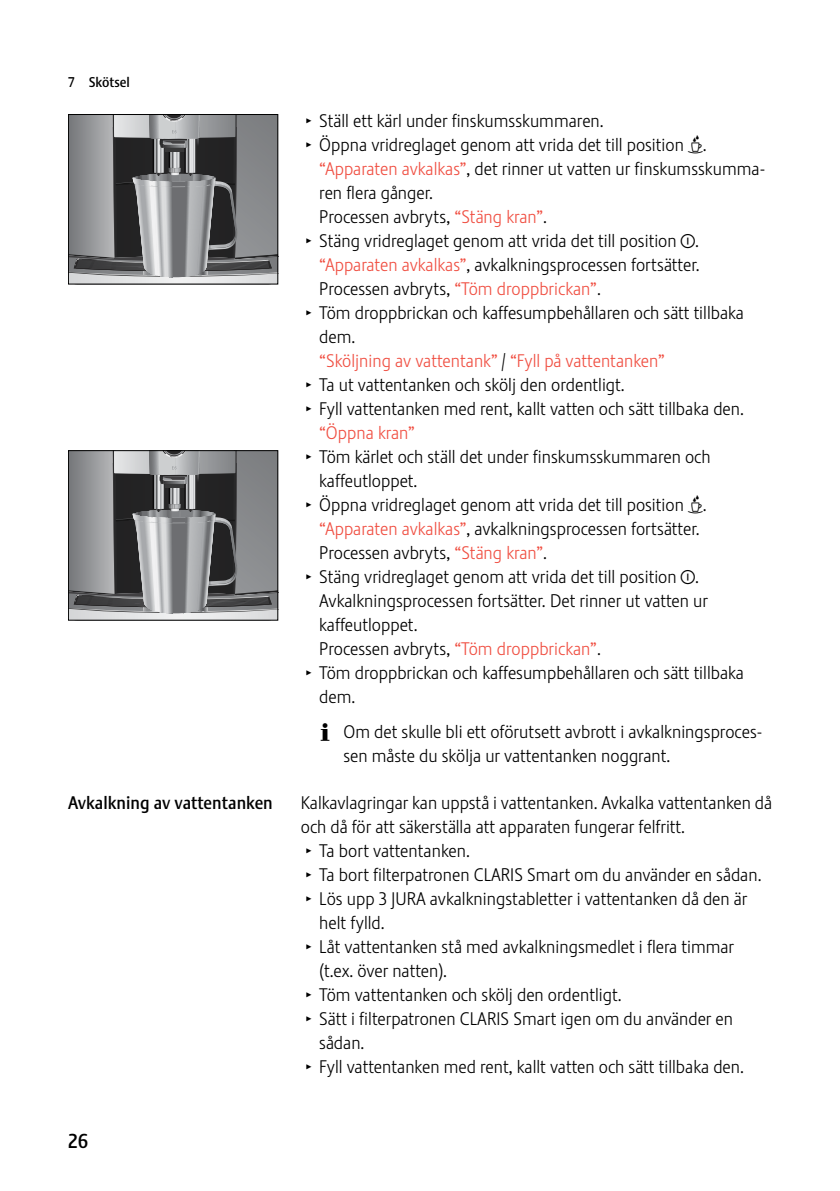
<style>
.page{position:relative;width:840px;height:1191px;background:#fff}
.page>*{position:absolute;margin:0;border:0;box-sizing:border-box;transform-origin:0 0}
.t1{font:20px "Stalemate Pro 2 J Medium";color:#000}
.t2{font:18px/24px "Stalemate Pro 2 J Light";color:#000}
.t3{font:18px "Stalemate Pro 2 J Light";color:#f04f42}
.t4{font:18px "Stalemate Pro 2 J Medium";color:#000}
.t5{font:14px "Stalemate Pro 2 J Medium";color:#000}
.s1{font-family:"Jura Pict 2006";font-size:14px}
.s2{font-family:"Jura Pict 2006"}
.s3{color:#f04f42}
.s4{color:#000}
</style>
<div class="page">
<svg style="left:70px;top:116px;width:206px;height:166px;background:#7f8082"></svg>
<div style="left:68px;top:114px;width:210px;height:170px;border:1px solid #000"></div>
<svg style="left:70px;top:452px;width:206px;height:166px;background:#7f8082"></svg>
<div style="left:68px;top:450px;width:210px;height:170px;border:1px solid #000"></div>
<p class="t5" style="left:68px;top:73px;width:63px">7 Skötsel</p>
<p class="t4" style="left:68px;top:792px;width:206px">Avkalkning av vattentanken</p>
<p class="t1" style="left:68px;top:1129px;width:22px">26</p>
<p class="t2" style="left:306px;top:109px;width:297px"><span class="s1">T</span> Ställ ett kärl under finskumsskummaren.</p>
<p class="t2" style="left:306px;top:133px;width:399px"><span class="s1">T</span> Öppna vridreglaget genom att vrida det till position <span class="s2">x</span>.</p>
<p class="t2" style="left:319px;top:157px;width:447px"><span class="s3">“Apparaten avkalkas”</span>, det rinner ut vatten ur finskumsskumma-</p>
<p class="t2" style="left:319px;top:181px;width:113px">ren flera gånger.</p>
<p class="t2" style="left:319px;top:205px;width:227px">Processen avbryts, <span class="s3">“Stäng kran”</span>.</p>
<p class="t2" style="left:306px;top:229px;width:392px"><span class="s1">T</span> Stäng vridreglaget genom att vrida det till position <span class="s1">°</span>.</p>
<p class="t2" style="left:319px;top:253px;width:380px"><span class="s3">“Apparaten avkalkas”</span>, avkalkningsprocessen fortsätter.</p>
<p class="t2" style="left:319px;top:277px;width:281px">Processen avbryts, <span class="s3">“Töm droppbrickan”</span>.</p>
<p class="t2" style="left:306px;top:301px;width:439px"><span class="s1">T</span> Töm droppbrickan och kaffesumpbehållaren och sätt tillbaka</p>
<p class="t2" style="left:319px;top:325px;width:36px">dem.</p>
<p class="t3" style="left:319px;top:350px;width:347px">“Sköljning av vattentank” <span class="s4">/</span> “Fyll på vattentanken”</p>
<p class="t2" style="left:306px;top:373px;width:317px"><span class="s1">T</span> Ta ut vattentanken och skölj den ordentligt.</p>
<p class="t2" style="left:306px;top:397px;width:437px"><span class="s1">T</span> Fyll vattentanken med rent, kallt vatten och sätt tillbaka den.</p>
<p class="t3" style="left:319px;top:422px;width:97px">“Öppna kran”</p>
<p class="t2" style="left:306px;top:445px;width:405px"><span class="s1">T</span> Töm kärlet och ställ det under finskumsskummaren och</p>
<p class="t2" style="left:319px;top:469px;width:98px">kaffeutloppet.</p>
<p class="t2" style="left:306px;top:493px;width:399px"><span class="s1">T</span> Öppna vridreglaget genom att vrida det till position <span class="s2">x</span>.</p>
<p class="t2" style="left:319px;top:517px;width:380px"><span class="s3">“Apparaten avkalkas”</span>, avkalkningsprocessen fortsätter.</p>
<p class="t2" style="left:319px;top:541px;width:227px">Processen avbryts, <span class="s3">“Stäng kran”</span>.</p>
<p class="t2" style="left:306px;top:565px;width:392px"><span class="s1">T</span> Stäng vridreglaget genom att vrida det till position <span class="s1">°</span>.</p>
<p class="t2" style="left:319px;top:589px;width:390px">Avkalkningsprocessen fortsätter. Det rinner ut vatten ur</p>
<p class="t2" style="left:319px;top:613px;width:98px">kaffeutloppet.</p>
<p class="t2" style="left:319px;top:637px;width:281px">Processen avbryts, <span class="s3">“Töm droppbrickan”</span>.</p>
<p class="t2" style="left:306px;top:661px;width:439px"><span class="s1">T</span> Töm droppbrickan och kaffesumpbehållaren och sätt tillbaka</p>
<p class="t2" style="left:319px;top:685px;width:36px">dem.</p>
<p class="t2" style="left:343px;top:720px;width:420px;text-indent:-23px"><span class="s2">E</span> Om det skulle bli ett oförutsett avbrott i avkalkningsproces&shy;sen måste du skölja ur vattentanken noggrant.</p>
<p class="t2" style="left:300px;top:791px;width:472px">Kalkavlagringar kan uppstå i vattentanken. Avkalka vattentanken då</p>
<p class="t2" style="left:300px;top:815px;width:383px">och då för att säkerställa att apparaten fungerar felfritt.</p>
<p class="t2" style="left:306px;top:839px;width:163px"><span class="s1">T</span> Ta bort vattentanken.</p>
<p class="t2" style="left:306px;top:863px;width:454px"><span class="s1">T</span> Ta bort filterpatronen CLARIS Smart om du använder en sådan.</p>
<p class="t2" style="left:306px;top:887px;width:442px"><span class="s1">T</span> Lös upp 3 JURA avkalkningstabletter i vattentanken då den är</p>
<p class="t2" style="left:319px;top:911px;width:65px">helt fylld.</p>
<p class="t2" style="left:306px;top:935px;width:429px"><span class="s1">T</span> Låt vattentanken stå med avkalkningsmedlet i flera timmar</p>
<p class="t2" style="left:319px;top:959px;width:127px">(t.ex. över natten).</p>
<p class="t2" style="left:306px;top:983px;width:314px"><span class="s1">T</span> Töm vattentanken och skölj den ordentligt.</p>
<p class="t2" style="left:306px;top:1007px;width:428px"><span class="s1">T</span> Sätt i filterpatronen CLARIS Smart igen om du använder en</p>
<p class="t2" style="left:319px;top:1031px;width:45px">sådan.</p>
<p class="t2" style="left:306px;top:1055px;width:437px"><span class="s1">T</span> Fyll vattentanken med rent, kallt vatten och sätt tillbaka den.</p>
</div>
